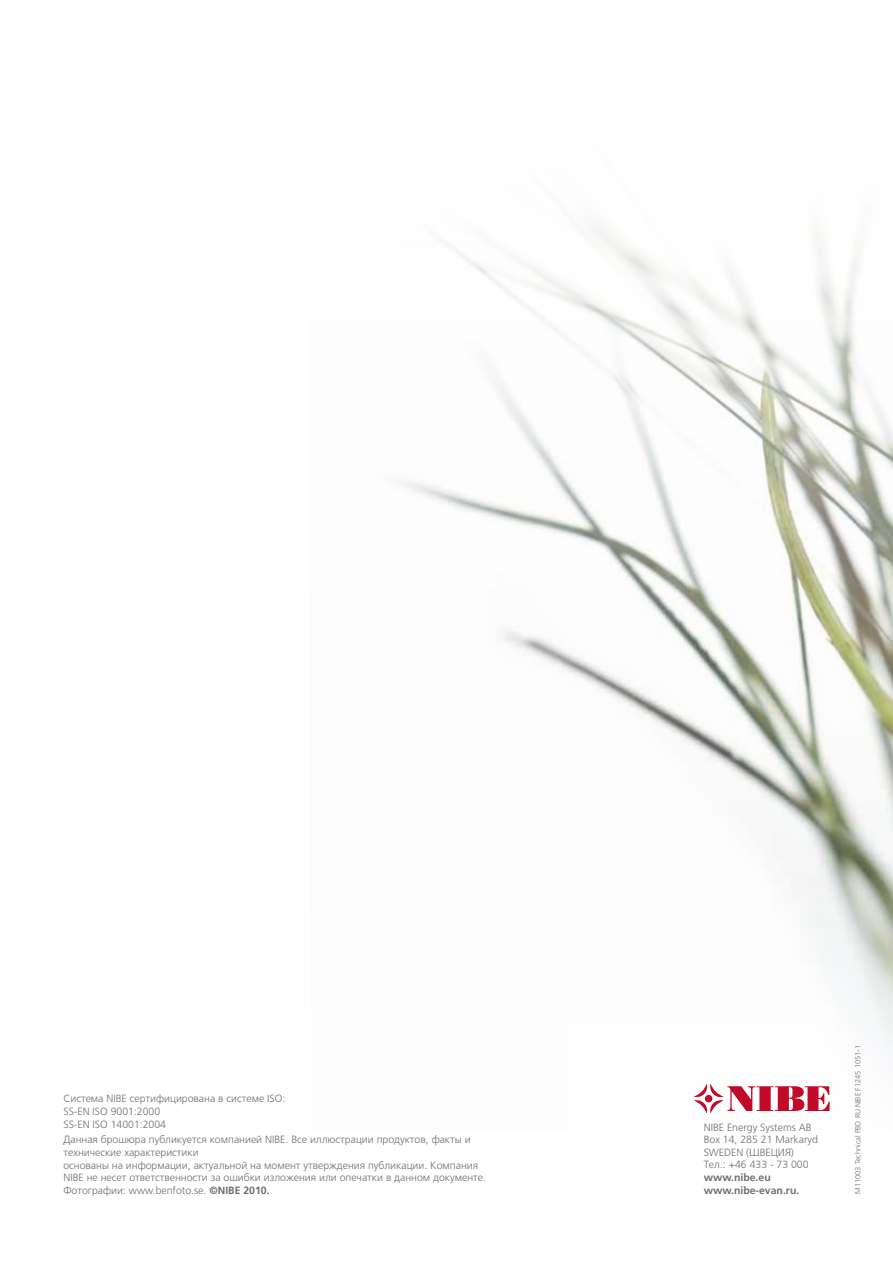
<style>
.page{position:relative;width:893px;height:1263px;background:#fff}
.page>*{position:absolute;margin:0;border:0;box-sizing:border-box;transform-origin:0 0}
.t1{font:300 10.5px/12.6px "Frutiger LTCYR";color:#706f6f}
.t2{font:300 10.5px/12.6px "Frutiger";color:#706f6f}
.t3{font:700 10.5px/12.6px "Frutiger";color:#706f6f}
.t4{font:300 7.5px "Frutiger";color:#706f6f}
.s1{font-family:"Frutiger LTCYR"}
.s2{font-family:"Frutiger CE";font-weight:700}
.s3{font-family:"Frutiger LTCYR";font-weight:300}
.s4{font-weight:300}
</style>
<div class="page">
<img style="left:401px;top:225px;width:492px;height:648px">
<svg style="left:694px;top:1083px;width:136px;height:29px"></svg>
<p class="t1" style="left:63px;top:1093px;width:223px">Система NIBE сертифицирована в системе ISO:</p>
<p class="t2" style="left:63px;top:1105px;width:104px">SS-EN ISO 9001:2000<br>SS-EN ISO 14001:2004</p>
<p class="t1" style="left:63px;top:1134px;width:424px">Данная брошюра публикуется компанией NIBE. Все иллюстрации продуктов, факты и технические характеристики<br>основаны на информации, актуальной на момент утверждения публикации. Компания NIBE не несет ответственности за ошибки изложения или опечатки в данном документе.</p>
<p class="t2" style="left:63px;top:1184px;width:208px"><span class="s1">Фотографии:</span> www.benfoto.se. <span class="s2">©NIBE 2010.</span></p>
<p class="t2" style="left:704px;top:1121px;width:116px">NIBE Energy Systems AB<br>Box 14, 285 21 Markaryd</p>
<p class="t1" style="left:704px;top:1146px;width:92px">SWEDEN (ШВЕЦИЯ)</p>
<p class="t3" style="left:704px;top:1158px;width:106px"><span class="s3">Тел.:</span> <span class="s4">+46 433 - 73 000 </span>www.nibe.eu www.nibe-evan.ru.</p>
<p class="t4" style="left:854px;top:1194px;width:150px;rotate:-90deg">M11003 Technical PBD RU NIBE F1245 1051-1</p>
</div>
